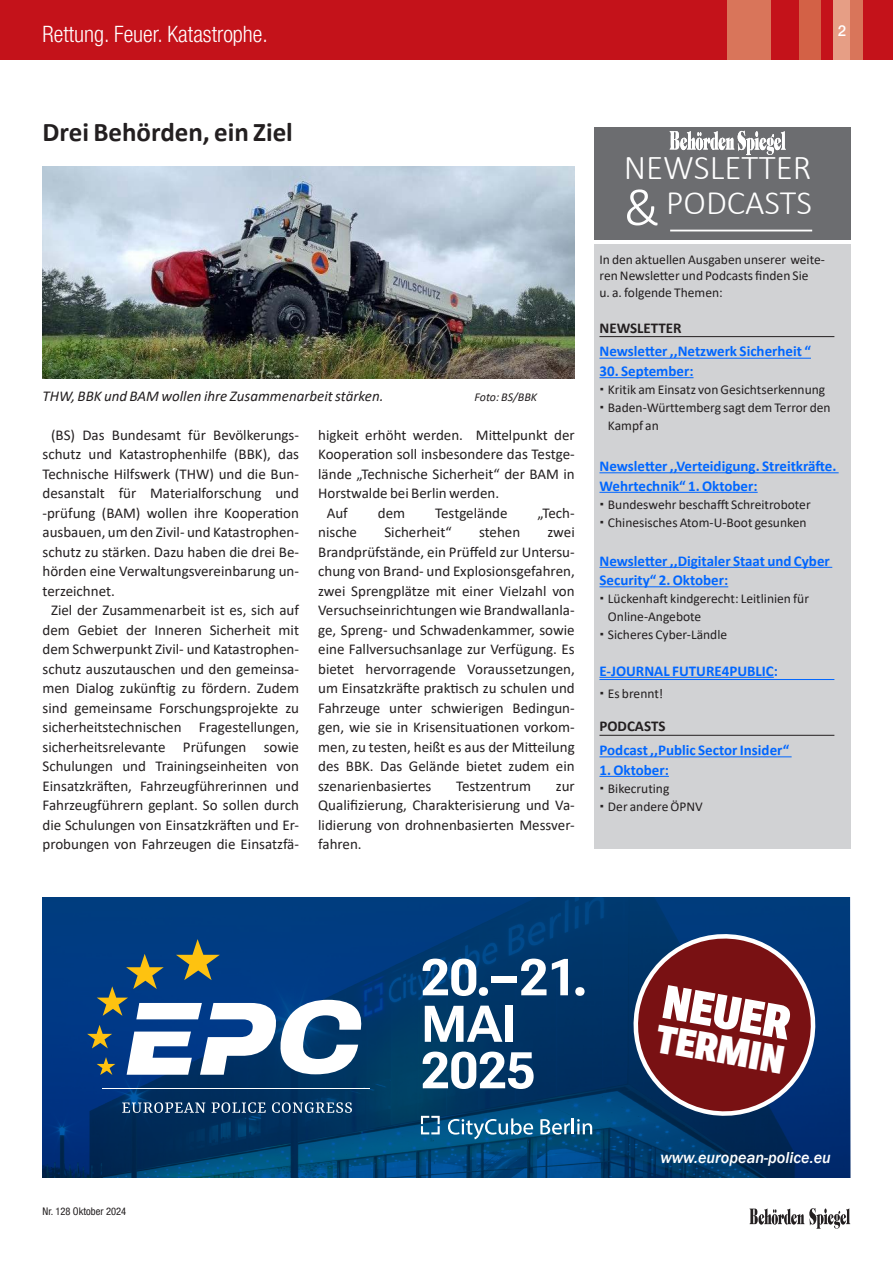
<style>
.page{position:relative;width:893px;height:1263px;background:#fff}
.page>*{position:absolute;margin:0;border:0;box-sizing:border-box;transform-origin:0 0}
.t1{font:50.7px/46.5px "Roboto Flex";color:#fff}
.t2{font:46.65px "Roboto Flex";color:#fff}
.t3{font:39px "Roboto Flex";color:#fff}
.inhaltsvezeichnis_newsletter{font:300 34.95px "Calibri";color:#fff}
.inhaltsvezeichnis_newsletter-2{font:300 34.35px "Calibri";color:#fff}
.Head_newsletter{font:700 27px "Calibri";color:#231f20}
.t4{font:300 condensed 22.5px "Helvetica Neue LT Pro";color:#fff}
.t5{font:italic 500 16.35px "Franklin Gothic";color:#fff}
.fliesstext_newsletter{font:15px/19.5px "Calibri";color:#231f20;text-align:justify}
.NL_Infobox_Head_Ausgabe{font:700 15px/19.5px "Calibri";color:#06f}
.bildunterschrift{font:italic 15px "Calibri";color:#231f20}
.NL_Infobox_Head_Rubrik{font:700 15px "Calibri";color:#06f}
.NL_Infobox_Head_Rubrik-2{font:700 15px "Calibri";color:#231f20}
.t6{font:500 15px "Helvetica Neue LT Pro";color:#fff}
.NL_Infobox_Teaser{font:13.5px/16.5px "Calibri";color:#231f20}
.bildunterschrift-2{font:italic 12px "Calibri";color:#231f20}
.t7{font:condensed 10.5px "Helvetica Neue LT Pro";color:#231f20}
.s1{font-size:54px}
</style>
<div class="page">
<div style="left:0;top:0;width:893px;height:60px;background:#c4121a"></div>
<div style="left:799px;top:0;width:21px;height:60px;background:#d36146"></div>
<div style="left:727px;top:0;width:43px;height:60px;background:#d9755a"></div>
<div style="left:833px;top:0;width:24px;height:60px;background:#e69e85"></div>
<div style="left:850px;top:0;width:13px;height:60px;background:#d9755a"></div>
<svg style="left:749px;top:1208px;width:101px;height:21px"></svg>
<div style="left:594px;top:245px;width:256px;height:604px;background:#d1d2d4"></div>
<div style="left:594px;top:128px;width:256px;height:112px;background:#6c6d70"></div>
<hr style="left:670px;top:230px;width:142px;height:1px;background:#fff">
<hr style="left:599px;top:336px;width:235px;height:1px;background:#231f20">
<hr style="left:599px;top:358px;width:212px;height:1px;background:#06f">
<hr style="left:599px;top:377px;width:94px;height:1px;background:#06f">
<hr style="left:599px;top:472px;width:240px;height:1px;background:#06f">
<hr style="left:599px;top:492px;width:159px;height:1px;background:#06f">
<hr style="left:599px;top:567px;width:233px;height:1px;background:#06f">
<hr style="left:599px;top:586px;width:129px;height:1px;background:#06f">
<hr style="left:599px;top:679px;width:235px;height:1px;background:#06f">
<hr style="left:599px;top:677px;width:175px;height:1px;background:#06f">
<hr style="left:599px;top:735px;width:235px;height:1px;background:#231f20">
<hr style="left:599px;top:756px;width:193px;height:1px;background:#06f">
<hr style="left:599px;top:776px;width:70px;height:1px;background:#06f">
<svg style="left:746px;top:151px;width:28px;height:5px"></svg>
<img style="left:670px;top:131px;width:116px;height:20px">
<img style="left:42px;top:897px;width:808px;height:281px">
<svg style="left:448px;top:1118px;width:85px;height:21px;background:#3c7fa5"></svg>
<svg style="left:540px;top:1118px;width:52px;height:16px"></svg>
<svg style="left:421px;top:1116px;width:19px;height:18px"></svg>
<svg style="left:122px;top:1102px;width:83px;height:11px"></svg>
<svg style="left:212px;top:1102px;width:54px;height:11px"></svg>
<svg style="left:272px;top:1102px;width:80px;height:11px"></svg>
<hr style="left:102px;top:1088px;width:268px;height:1px;background:#fff">
<svg style="left:87px;top:939px;width:275px;height:136px"></svg>
<svg style="left:623px;top:929px;width:202px;height:197px;background:#572c41"></svg>
<img style="left:42px;top:167px;width:533px;height:211px">
<h3 class="t4" style="left:43px;top:20px;width:227px">Rettung. Feuer. Katastrophe.</h3>
<p class="t6" style="left:838px;top:22px;width:10px">2</p>
<p class="Head_newsletter" style="left:43px;top:113px;width:252px">Drei Behörden, ein Ziel</p>
<p class="bildunterschrift" style="left:43px;top:385px;width:343px">THW, BBK und BAM wollen ihre Zusammenarbeit stärken.</p>
<p class="bildunterschrift-2" style="left:475px;top:388px;width:64px">Foto: BS/BBK</p>
<p class="fliesstext_newsletter" style="left:43px;top:424px;width:258px;text-indent:9px">(BS) Das Bundesamt für Bevölkerungs&shy;schutz und Katastrophenhilfe (BBK), das Technische Hilfswerk (THW) und die Bun&shy;desanstalt für Materialforschung und -prüfung (BAM) wollen ihre Kooperation ausbauen, um den Zivil- und Katastrophen&shy;schutz zu stärken. Dazu haben die drei Be&shy;hörden eine Verwaltungsvereinbarung un&shy;terzeichnet.</p>
<p class="fliesstext_newsletter" style="left:43px;top:600px;width:258px;text-align:center">Ziel der Zusammenarbeit ist es, sich auf dem Gebiet der Inneren Sicherheit mit dem Schwerpunkt Zivil- und Katastrophen&shy;schutz auszutauschen und den gemeinsa&shy;men Dialog zukünftig zu fördern. Zudem sind gemeinsame Forschungsprojekte zu sicherheitstechnischen Fragestellungen, sicherheitsrelevante Prüfungen sowie Schulungen und Trainingseinheiten von Einsatzkräften, Fahrzeugführerinnen und Fahrzeugführern geplant. So sollen durch die Schulungen von Einsatzkräften und Er&shy;probungen von Fahrzeugen die Einsatzfä-</p>
<p class="fliesstext_newsletter" style="left:318px;top:424px;width:258px">higkeit erhöht werden. Mittelpunkt der Kooperation soll insbesondere das Testge&shy;lände „Technische Sicherheit“ der BAM in Horstwalde bei Berlin werden.</p>
<p class="fliesstext_newsletter" style="left:327px;top:502px;width:23px">Auf</p>
<p class="fliesstext_newsletter" style="left:378px;top:502px;width:29px">dem</p>
<p class="fliesstext_newsletter" style="left:435px;top:502px;width:74px">Testgelände</p>
<p class="fliesstext_newsletter" style="left:538px;top:502px;width:39px">„Tech-</p>
<p class="fliesstext_newsletter" style="left:318px;top:522px;width:40px">nische</p>
<p class="fliesstext_newsletter" style="left:384px;top:522px;width:69px">Sicherheit“</p>
<p class="fliesstext_newsletter" style="left:479px;top:522px;width:43px">stehen</p>
<p class="fliesstext_newsletter" style="left:318px;top:522px;width:258px;text-indent:229px">zwei Brandprüfstände, ein Prüffeld zur Untersu&shy;chung von Brand- und Explosionsgefahren, zwei Sprengplätze mit einer Vielzahl von Versuchseinrichtungen wie Brandwallanla&shy;ge, Spreng- und Schwadenkammer, sowie eine Fallversuchsanlage zur Verfügung. Es bietet hervorragende Voraussetzungen, um Einsatzkräfte praktisch zu schulen und Fahrzeuge unter schwierigen Bedingun&shy;gen, wie sie in Krisensituationen vorkom&shy;men, zu testen, heißt es aus der Mitteilung des BBK. Das Gelände bietet zudem ein szenarienbasiertes</p>
<p class="fliesstext_newsletter" style="left:456px;top:775px;width:77px">Testzentrum</p>
<p class="fliesstext_newsletter" style="left:318px;top:775px;width:258px;text-indent:238px">zur Qualifizierung, Charakterisierung und Va&shy;lidierung von drohnenbasierten Messver&shy;fahren.</p>
<p class="inhaltsvezeichnis_newsletter" style="left:624px;top:146px;width:189px">NEWSLETTER</p>
<p class="inhaltsvezeichnis_newsletter-2" style="left:624px;top:181px;width:190px"><span class="s1">&amp;</span> PODCASTS</p>
<p class="NL_Infobox_Teaser" style="left:599px;top:251px;width:227px">In den aktuellen Ausgaben unserer weite&shy;ren Newsletter und Podcasts finden Sie<br>u. a. folgende Themen:</p>
<p class="NL_Infobox_Head_Rubrik-2" style="left:599px;top:317px;width:84px">NEWSLETTER</p>
<p class="NL_Infobox_Head_Ausgabe" style="left:599px;top:342px;width:213px">Newsletter ‚‚Netzwerk Sicherheit “</p>
<p class="NL_Infobox_Head_Ausgabe" style="left:599px;top:361px;width:96px">30. September:</p>
<p class="NL_Infobox_Teaser" style="left:608px;top:381px;width:219px">Kritik am Einsatz von Gesichtserkennung</p>
<p class="NL_Infobox_Teaser" style="left:608px;top:398px;width:224px;line-height:18px">Baden-Württemberg sagt dem Terror den<br>Kampf an</p>
<p class="NL_Infobox_Head_Ausgabe" style="left:599px;top:456px;width:238px">Newsletter ‚‚Verteidigung. Streitkräfte.<br>Wehrtechnik“ 1. Oktober:</p>
<p class="NL_Infobox_Teaser" style="left:608px;top:495px;width:204px">Bundeswehr beschafft Schreitroboter</p>
<p class="NL_Infobox_Teaser" style="left:608px;top:513px;width:200px">Chinesisches Atom-U-Boot gesunken</p>
<p class="NL_Infobox_Head_Ausgabe" style="left:599px;top:551px;width:232px">Newsletter ‚‚Digitaler Staat und Cyber<br>Security“ 2. Oktober:</p>
<p class="NL_Infobox_Teaser" style="left:608px;top:589px;width:203px;line-height:18px">Lückenhaft kindgerecht: Leitlinien für<br>Online-Angebote</p>
<p class="NL_Infobox_Teaser" style="left:608px;top:626px;width:121px">Sicheres Cyber-Ländle</p>
<p class="NL_Infobox_Head_Rubrik" style="left:599px;top:660px;width:180px">E-JOURNAL FUTURE4PUBLIC:</p>
<p class="NL_Infobox_Teaser" style="left:608px;top:685px;width:57px">Es brennt!</p>
<p class="NL_Infobox_Head_Rubrik-2" style="left:599px;top:716px;width:68px">PODCASTS</p>
<p class="NL_Infobox_Head_Ausgabe" style="left:599px;top:740px;width:191px">Podcast ‚‚Public Sector Insider“</p>
<p class="NL_Infobox_Head_Ausgabe" style="left:599px;top:760px;width:71px">1. Oktober:</p>
<p class="NL_Infobox_Teaser" style="left:608px;top:780px;width:63px">Bikecruting</p>
<p class="NL_Infobox_Teaser" style="left:608px;top:798px;width:96px">Der andere ÖPNV</p>
<p class="t7" style="left:43px;top:1205px;width:85px">Nr. 128 Oktober 2024</p>
<p class="t1" style="left:421px;top:949px;width:169px">20.– 21.<br>MAI<br>2025</p>
<p class="t2" style="left:670px;top:962px;width:130px;rotate:10deg">NEUER</p>
<p class="t3" style="left:662px;top:1005px;width:130px;rotate:10deg">TERMIN</p>
<p class="t5" style="left:660px;top:1148px;width:172px">www.european-police.eu</p>
</div>
